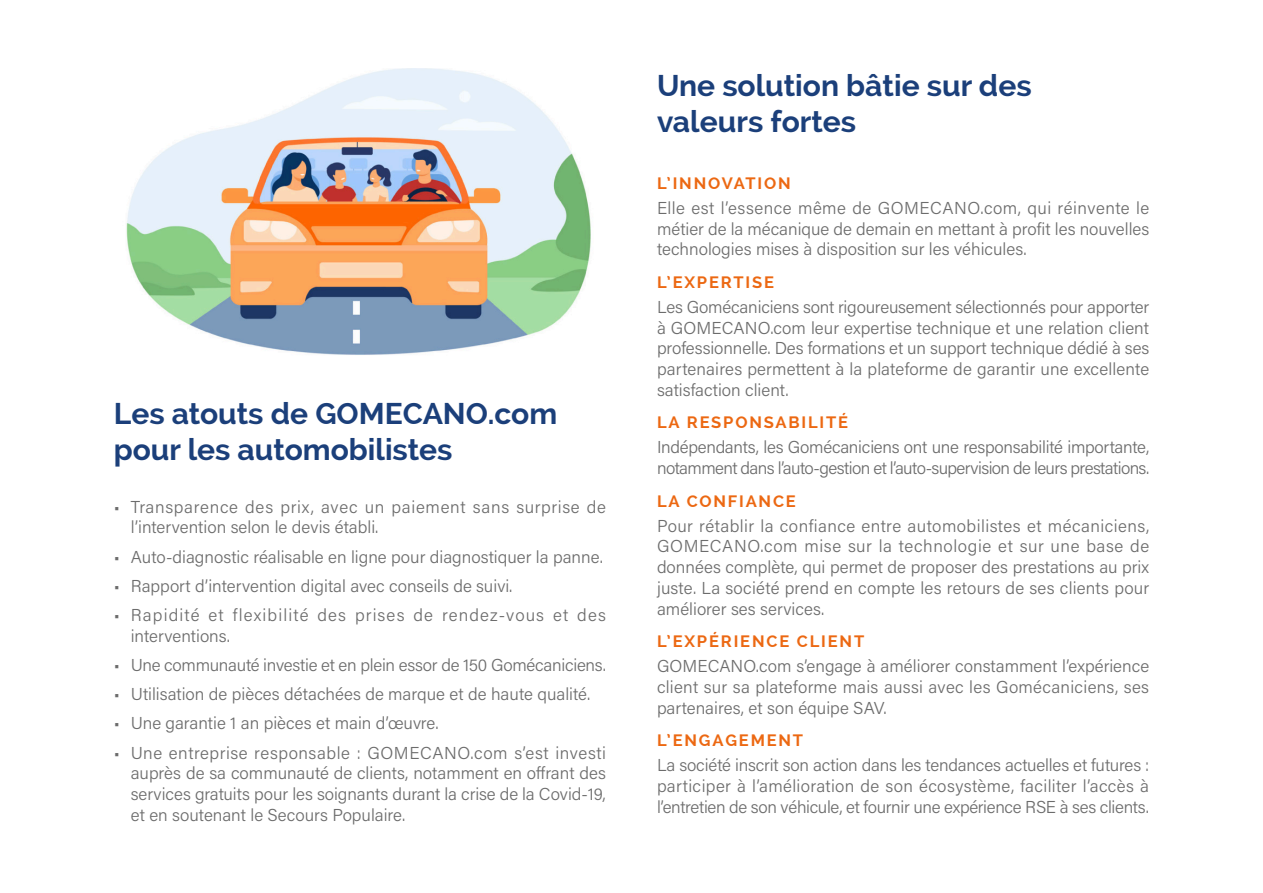
<style>
.page{position:relative;width:1263px;height:893px;background:#fff}
.page>*{position:absolute;margin:0;border:0;box-sizing:border-box;transform-origin:0 0}
.Pages_-_Titre_1{font:700 30px/36px "Raleway";color:#1b3f7a}
.Pages_-_Paragraphe{font:300 17.25px/20.7px "Acumin Pro";color:#6c6c6c;text-align:justify}
.Pages_-_Paragraphe-2{font:300 17.25px/20.7px "Acumin Pro";letter-spacing:-.025em;color:#6c6c6c}
.Pages_-_Paragraphe-3{font:300 17.25px/20.7px "Acumin Pro";letter-spacing:.035em;color:#6c6c6c}
.Pages_-_Paragraphe-4{font:300 17.25px/20.7px "Acumin Pro";letter-spacing:.065em;color:#6c6c6c}
.Pages_-_Titre_2{font:700 16.5px "Raleway";letter-spacing:.11em;color:#ec6812}
</style>
<div class="page">
<img style="left:126px;top:68px;width:465px;height:287px">
<p class="Pages_-_Titre_1" style="left:114px;top:396px;width:445px">Les atouts de GOMECANO.com pour les automobilistes</p>
<p class="Pages_-_Paragraphe-3" style="left:131px;top:496px;width:477px;text-indent:-17px">• Transparence des prix, avec un paiement sans surprise de l’intervention selon le devis établi.</p>
<p class="Pages_-_Paragraphe" style="left:114px;top:546px;width:491px">• Auto-diagnostic réalisable en ligne pour diagnostiquer la panne.</p>
<p class="Pages_-_Paragraphe" style="left:114px;top:575px;width:400px">• Rapport d’intervention digital avec conseils de suivi.</p>
<p class="Pages_-_Paragraphe-4" style="left:131px;top:604px;width:477px;text-indent:-17px">• Rapidité et flexibilité des prises de rendez-vous et des interventions.</p>
<p class="Pages_-_Paragraphe" style="left:114px;top:654px;width:494px">• Une communauté investie et en plein essor de 150 Gomécaniciens.</p>
<p class="Pages_-_Paragraphe" style="left:114px;top:683px;width:478px">• Utilisation de pièces détachées de marque et de haute qualité.</p>
<p class="Pages_-_Paragraphe" style="left:114px;top:712px;width:326px">• Une garantie 1 an pièces et main d’œuvre.</p>
<p class="Pages_-_Paragraphe" style="left:131px;top:741px;width:477px;text-indent:-17px">• Une entreprise responsable : GOMECANO.com s’est investi auprès de sa communauté de clients, notamment en offrant des services gratuits pour les soignants durant la crise de la Covid-19, et en soutenant le Secours Populaire.</p>
<p class="Pages_-_Titre_1" style="left:657px;top:68px;width:376px">Une solution bâtie sur des</p>
<p class="Pages_-_Titre_1" style="left:657px;top:104px;width:201px">valeurs fortes</p>
<p class="Pages_-_Titre_2" style="left:657px;top:174px;width:135px">L’INNOVATION</p>
<p class="Pages_-_Paragraphe" style="left:657px;top:197px;width:494px">Elle est l’essence même de GOMECANO.com, qui réinvente le métier de la mécanique de demain en mettant à profit les nouvelles technologies mises à disposition sur les véhicules.</p>
<p class="Pages_-_Titre_2" style="left:657px;top:273px;width:118px">L’EXPERTISE</p>
<p class="Pages_-_Paragraphe" style="left:657px;top:296px;width:494px">Les Gomécaniciens sont rigoureusement sélectionnés pour apporter à GOMECANO.com leur expertise technique et une relation client professionnelle. Des formations et un support technique dédié à ses partenaires permettent à la plateforme de garantir une excellente satisfaction client.</p>
<p class="Pages_-_Titre_2" style="left:657px;top:413px;width:193px">LA RESPONSABILITÉ</p>
<p class="Pages_-_Paragraphe-2" style="left:657px;top:436px;width:494px">Indépendants, les Gomécaniciens ont une responsabilité importante, notamment dans l’auto-gestion et l’auto-supervision de leurs prestations.</p>
<p class="Pages_-_Titre_2" style="left:657px;top:491px;width:140px">LA CONFIANCE</p>
<p class="Pages_-_Paragraphe" style="left:657px;top:515px;width:494px">Pour rétablir la confiance entre automobilistes et mécaniciens, GOMECANO.com mise sur la technologie et sur une base de données complète, qui permet de proposer des prestations au prix juste. La société prend en compte les retours de ses clients pour améliorer ses services.</p>
<p class="Pages_-_Titre_2" style="left:657px;top:632px;width:209px">L’EXPÉRIENCE CLIENT</p>
<p class="Pages_-_Paragraphe" style="left:657px;top:655px;width:494px">GOMECANO.com s’engage à améliorer constamment l’expérience client sur sa plateforme mais aussi avec les Gomécaniciens, ses partenaires, et son équipe SAV.</p>
<p class="Pages_-_Titre_2" style="left:657px;top:731px;width:148px">L’ENGAGEMENT</p>
<p class="Pages_-_Paragraphe" style="left:657px;top:754px;width:494px">La société inscrit son action dans les tendances actuelles et futures : participer à l’amélioration de son écosystème, faciliter l’accès à l’entretien de son véhicule, et fournir une expérience RSE à ses clients.</p>
</div>
